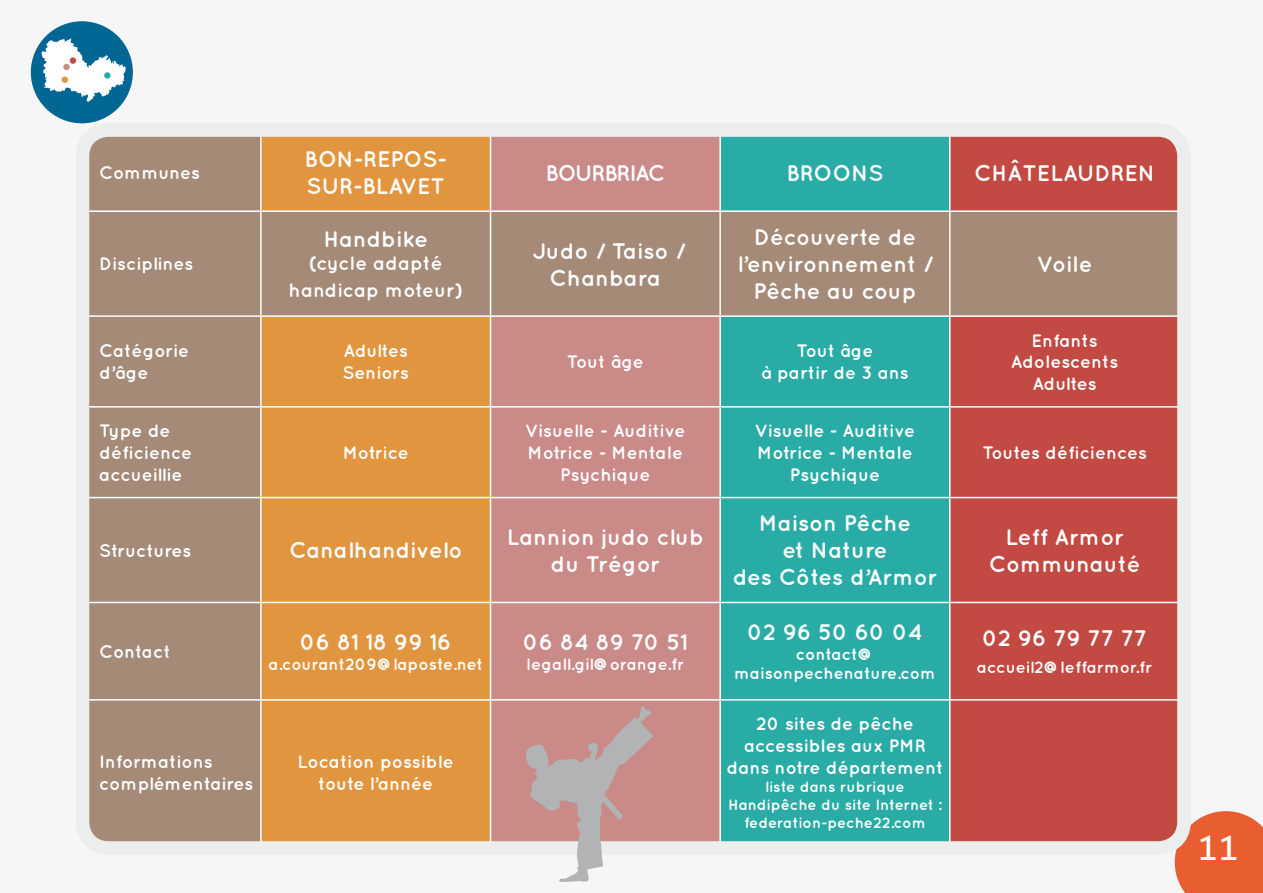
<style>
.page{position:relative;width:1263px;height:893px;background:#f6f6f6}
.page>*{position:absolute;margin:0;border:0;box-sizing:border-box;transform-origin:0 0}
.t1{font:34.5px "Aller Typo";color:#fff}
.t2{font:700 22.5px/27px "Quicksand";color:#fff;text-align:center}
.t3{font:700 22.5px "Quicksand";letter-spacing:-.05em;color:#fff}
.t4{font:700 19.5px/27px "Quicksand";color:#fff;text-align:center}
.t5{font:700 18px/21.6px "Quicksand";color:#fff;text-align:center}
.t6{font:700 16.5px/19.8px "Quicksand";color:#fff;text-align:center}
.t7{font:700 15px/18px "Quicksand";color:#fff;text-align:center}
</style>
<div class="page">
<svg style="left:1175px;top:811px;width:88px;height:82px;background:#e9683d"></svg>
<div style="left:31px;top:21px;width:102px;height:102px;background:#006694;border-radius:50%"></div>
<div style="left:91px;top:138px;width:169px;height:702px;background:#a48a77"></div>
<div style="left:262px;top:138px;width:228px;height:702px;background:#e2953f"></div>
<div style="left:491px;top:138px;width:228px;height:702px;background:#c98a88"></div>
<div style="left:721px;top:138px;width:228px;height:702px;background:#2aaca6"></div>
<div style="left:950px;top:138px;width:226px;height:702px;background:#c24a42"></div>
<div style="left:262px;top:212px;width:914px;height:103px;background:#a48a77"></div>
<hr style="left:88px;top:210px;width:172px;height:2px;background:#fff">
<hr style="left:88px;top:315px;width:172px;height:2px;background:#fff">
<hr style="left:88px;top:406px;width:172px;height:2px;background:#fff">
<hr style="left:88px;top:497px;width:172px;height:1px;background:#fff">
<hr style="left:88px;top:602px;width:172px;height:1px;background:#fff">
<hr style="left:88px;top:699px;width:172px;height:2px;background:#fff">
<hr style="left:490px;top:210px;width:230px;height:2px;background:#fff">
<hr style="left:490px;top:315px;width:230px;height:2px;background:#fff">
<hr style="left:490px;top:406px;width:230px;height:2px;background:#fff">
<hr style="left:490px;top:497px;width:230px;height:1px;background:#fff">
<hr style="left:490px;top:602px;width:230px;height:1px;background:#fff">
<hr style="left:490px;top:699px;width:230px;height:2px;background:#fff">
<hr style="left:719px;top:134px;width:2px;height:76px;background:#fff">
<hr style="left:720px;top:210px;width:230px;height:2px;background:#fff">
<hr style="left:719px;top:212px;width:2px;height:103px;background:#fff">
<hr style="left:720px;top:315px;width:230px;height:2px;background:#fff">
<hr style="left:719px;top:317px;width:2px;height:89px;background:#fff">
<hr style="left:720px;top:406px;width:230px;height:2px;background:#fff">
<hr style="left:719px;top:408px;width:2px;height:89px;background:#fff">
<hr style="left:720px;top:497px;width:230px;height:1px;background:#fff">
<hr style="left:719px;top:498px;width:2px;height:104px;background:#fff">
<hr style="left:720px;top:602px;width:230px;height:1px;background:#fff">
<hr style="left:719px;top:603px;width:2px;height:96px;background:#fff">
<hr style="left:720px;top:699px;width:230px;height:2px;background:#fff">
<hr style="left:719px;top:701px;width:2px;height:143px;background:#fff">
<hr style="left:949px;top:134px;width:1px;height:76px;background:#fff">
<hr style="left:950px;top:210px;width:230px;height:2px;background:#fff">
<hr style="left:949px;top:212px;width:1px;height:103px;background:#fff">
<hr style="left:950px;top:315px;width:230px;height:2px;background:#fff">
<hr style="left:949px;top:317px;width:1px;height:89px;background:#fff">
<hr style="left:950px;top:406px;width:230px;height:2px;background:#fff">
<hr style="left:949px;top:408px;width:1px;height:89px;background:#fff">
<hr style="left:950px;top:497px;width:230px;height:1px;background:#fff">
<hr style="left:949px;top:498px;width:1px;height:104px;background:#fff">
<hr style="left:950px;top:602px;width:230px;height:1px;background:#fff">
<hr style="left:949px;top:603px;width:1px;height:96px;background:#fff">
<hr style="left:950px;top:699px;width:230px;height:2px;background:#fff">
<hr style="left:949px;top:701px;width:1px;height:143px;background:#fff">
<hr style="left:260px;top:134px;width:2px;height:76px;background:#fff">
<hr style="left:490px;top:134px;width:1px;height:76px;background:#fff">
<hr style="left:260px;top:210px;width:230px;height:2px;background:#fff">
<hr style="left:260px;top:212px;width:2px;height:103px;background:#fff">
<hr style="left:490px;top:212px;width:1px;height:103px;background:#fff">
<hr style="left:260px;top:315px;width:230px;height:2px;background:#fff">
<hr style="left:260px;top:317px;width:2px;height:89px;background:#fff">
<hr style="left:490px;top:317px;width:1px;height:89px;background:#fff">
<hr style="left:260px;top:406px;width:230px;height:2px;background:#fff">
<hr style="left:260px;top:408px;width:2px;height:89px;background:#fff">
<hr style="left:490px;top:408px;width:1px;height:89px;background:#fff">
<hr style="left:260px;top:497px;width:230px;height:1px;background:#fff">
<hr style="left:260px;top:498px;width:2px;height:104px;background:#fff">
<hr style="left:490px;top:498px;width:1px;height:104px;background:#fff">
<hr style="left:260px;top:602px;width:230px;height:1px;background:#fff">
<hr style="left:260px;top:603px;width:2px;height:96px;background:#fff">
<hr style="left:490px;top:603px;width:1px;height:96px;background:#fff">
<hr style="left:260px;top:699px;width:230px;height:2px;background:#fff">
<hr style="left:260px;top:701px;width:2px;height:143px;background:#fff">
<hr style="left:490px;top:701px;width:1px;height:143px;background:#fff">
<svg style="left:41px;top:38px;width:85px;height:64px"></svg>
<div style="left:76px;top:123px;width:1115px;height:732px;border:14px solid #eceded;border-radius:26px"></div>
<svg style="left:104px;top:72px;width:7px;height:7px"></svg>
<div style="left:70px;top:57px;width:6px;height:7px;background:#c24a42;border-radius:50%"></div>
<svg style="left:526px;top:705px;width:128px;height:177px"></svg>
<p class="t5" style="left:99px;top:161px;width:102px">Communes</p>
<p class="t5" style="left:99px;top:253px;width:96px">Disciplines</p>
<p class="t2" style="left:305px;top:145px;width:144px;text-align:left">BON-REPOS-<br>SUR-BLAVET</p>
<p class="t2" style="left:323px;top:225px;width:106px">Handbike</p>
<p class="t4" style="left:288px;top:249px;width:176px">(cycle adapté handicap moteur)</p>
<p class="t3" style="left:546px;top:159px;width:121px">BOURBRIAC</p>
<p class="t2" style="left:786px;top:159px;width:98px">BROONS</p>
<p class="t2" style="left:974px;top:159px;width:182px">CHÂTELAUDREN</p>
<p class="t2" style="left:533px;top:237px;width:154px">Judo / Taiso /<br>Chanbara</p>
<p class="t2" style="left:737px;top:223px;width:197px">Découverte de l’environnement /<br>Pêche au coup</p>
<p class="t2" style="left:1037px;top:250px;width:57px">Voile</p>
<p class="t5" style="left:99px;top:340px;width:91px;text-align:left">Catégorie d’âge</p>
<p class="t5" style="left:342px;top:340px;width:68px;text-align:left">Adultes<br>Seniors</p>
<p class="t5" style="left:567px;top:351px;width:79px">Tout âge</p>
<p class="t5" style="left:761px;top:340px;width:149px">Tout âge<br>à partir de 3 ans</p>
<p class="t5" style="left:1011px;top:329px;width:109px">Enfants<br>Adolescents<br>Adultes</p>
<p class="t5" style="left:99px;top:420px;width:94px;text-align:left">Type de déficience accueillie</p>
<p class="t5" style="left:525px;top:420px;width:162px">Visuelle - Auditive<br>Motrice - Mentale<br>Psychique</p>
<p class="t5" style="left:755px;top:420px;width:162px">Visuelle - Auditive<br>Motrice - Mentale<br>Psychique</p>
<p class="t5" style="left:982px;top:441px;width:166px">Toutes déficiences</p>
<p class="t5" style="left:343px;top:441px;width:67px">Motrice</p>
<p class="t5" style="left:99px;top:539px;width:94px">Structures</p>
<p class="t2" style="left:289px;top:536px;width:175px">Canalhandivelo</p>
<p class="t5" style="left:99px;top:640px;width:73px">Contact</p>
<p class="t2" style="left:300px;top:628px;width:153px">06 81 18 99 16</p>
<p class="t6" style="left:268px;top:653px;width:216px">a.courant209@laposte.net</p>
<p class="t5" style="left:99px;top:750px;width:156px;text-align:left">Informations complémentaires</p>
<p class="t5" style="left:297px;top:750px;width:158px">Location possible toute l’année</p>
<p class="t2" style="left:507px;top:523px;width:199px">Lannion judo club du Trégor</p>
<p class="t2" style="left:523px;top:628px;width:166px">06 84 89 70 51</p>
<p class="t6" style="left:526px;top:653px;width:160px">legall.gil@orange.fr</p>
<p class="t2" style="left:733px;top:509px;width:206px">Maison Pêche<br>et Nature<br>des Côtes d’Armor</p>
<p class="t2" style="left:747px;top:618px;width:177px">02 96 50 60 04</p>
<p class="t6" style="left:734px;top:643px;width:203px">contact@ maisonpechenature.com</p>
<p class="t5" style="left:726px;top:713px;width:218px">20 sites de pêche accessibles aux PMR dans notre département</p>
<p class="t7" style="left:728px;top:777px;width:215px">liste dans rubrique<br>Handipêche du site Internet : federation-peche22.com</p>
<p class="t2" style="left:989px;top:523px;width:153px">Leff Armor<br>Communauté</p>
<p class="t2" style="left:982px;top:624px;width:167px">02 96 79 77 77</p>
<p class="t6" style="left:977px;top:657px;width:177px">accueil2@leffarmor.fr</p>
<h1 class="t1" style="left:1197px;top:827px;width:43px">11</h1>
</div>
